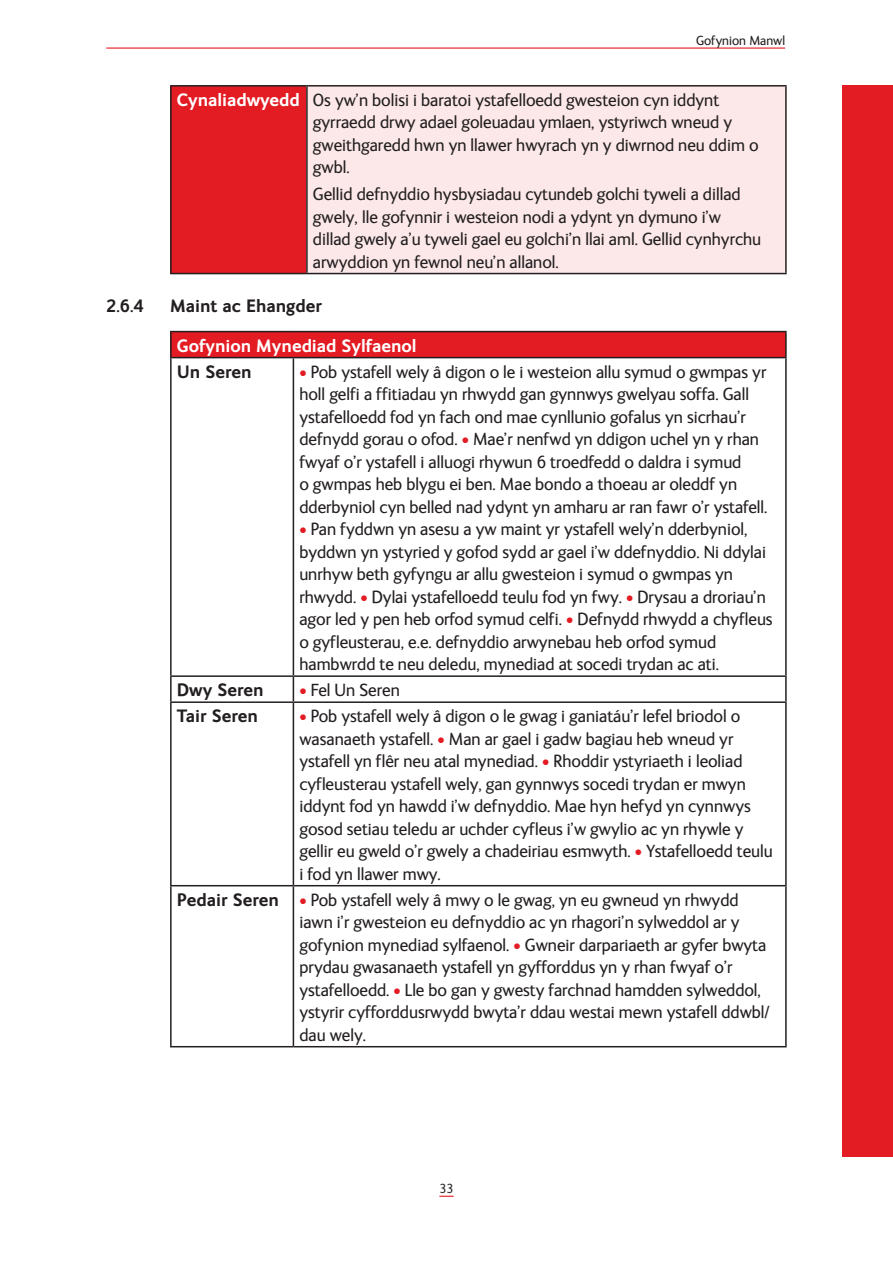
<style>
.page{position:relative;width:893px;height:1263px;background:#fff}
.page>*{position:absolute;margin:0;border:0;box-sizing:border-box;transform-origin:0 0}
.t1{font:18px/22.5px "FS Ingrid";color:#231f20}
.t2{font:700 18px "FS Ingrid";color:#231f20}
.t3{font:700 18px "FS Ingrid";color:#fff}
.t4{font:13.5px "FS Ingrid";color:#231f20}
.s1{font-weight:700;color:#fff}
.s2{color:#e31b23}
.s3{font-weight:700}
</style>
<div class="page">
<div style="left:842px;top:85px;width:51px;height:1072px;background:#e31b23"></div>
<svg style="left:439px;top:1196px;width:15px;height:1px"></svg>
<hr style="left:106px;top:48px;width:679px;height:1px;background:#e31b23">
<div style="left:171px;top:86px;width:136px;height:188px;background:#e31b23"></div>
<div style="left:307px;top:86px;width:479px;height:188px;background:#fce8e9"></div>
<hr style="left:170px;top:85px;width:137px;height:2px;background:#231f20">
<hr style="left:170px;top:87px;width:2px;height:186px;background:#231f20">
<hr style="left:307px;top:85px;width:480px;height:2px;background:#231f20">
<hr style="left:306px;top:87px;width:2px;height:186px;background:#231f20">
<hr style="left:785px;top:87px;width:2px;height:186px;background:#231f20">
<hr style="left:170px;top:273px;width:137px;height:1px;background:#231f20">
<hr style="left:307px;top:273px;width:480px;height:1px;background:#231f20">
<div style="left:171px;top:332px;width:615px;height:26px;background:#e31b23"></div>
<hr style="left:170px;top:331px;width:123px;height:1px;background:#231f20">
<hr style="left:170px;top:332px;width:2px;height:25px;background:#231f20">
<hr style="left:293px;top:331px;width:494px;height:1px;background:#231f20">
<hr style="left:785px;top:332px;width:2px;height:25px;background:#231f20">
<hr style="left:170px;top:357px;width:123px;height:1px;background:#231f20">
<hr style="left:170px;top:358px;width:2px;height:317px;background:#231f20">
<hr style="left:293px;top:357px;width:494px;height:1px;background:#231f20">
<hr style="left:293px;top:358px;width:1px;height:317px;background:#231f20">
<hr style="left:785px;top:358px;width:2px;height:317px;background:#231f20">
<hr style="left:170px;top:675px;width:123px;height:2px;background:#231f20">
<hr style="left:170px;top:677px;width:2px;height:24px;background:#231f20">
<hr style="left:293px;top:675px;width:494px;height:2px;background:#231f20">
<svg style="left:293px;top:677px;width:1px;height:24px"></svg>
<hr style="left:785px;top:677px;width:2px;height:24px;background:#231f20">
<hr style="left:170px;top:701px;width:123px;height:2px;background:#231f20">
<hr style="left:170px;top:703px;width:2px;height:182px;background:#231f20">
<hr style="left:293px;top:701px;width:494px;height:2px;background:#231f20">
<hr style="left:293px;top:703px;width:1px;height:182px;background:#231f20">
<hr style="left:785px;top:703px;width:2px;height:182px;background:#231f20">
<hr style="left:170px;top:885px;width:123px;height:1px;background:#231f20">
<hr style="left:170px;top:886px;width:2px;height:160px;background:#231f20">
<hr style="left:293px;top:885px;width:494px;height:1px;background:#231f20">
<hr style="left:293px;top:886px;width:1px;height:160px;background:#231f20">
<hr style="left:785px;top:886px;width:2px;height:160px;background:#231f20">
<hr style="left:170px;top:1046px;width:123px;height:1px;background:#231f20">
<hr style="left:293px;top:1046px;width:494px;height:1px;background:#231f20">
<p class="t4" style="left:696px;top:33px;width:91px">Gofynion Manwl</p>
<p class="t1" style="left:313px;top:89px;width:447px;text-indent:-136px"><span class="s1">Cynaliadwyedd</span> Os yw’n bolisi i baratoi ystafelloedd gwesteion cyn iddynt gyrraedd drwy adael goleuadau ymlaen, ystyriwch wneud y gweithgaredd hwn yn llawer hwyrach yn y diwrnod neu ddim o gwbl.</p>
<p class="t1" style="left:313px;top:183px;width:450px">Gellid defnyddio hysbysiadau cytundeb golchi tyweli a dillad gwely, lle gofynnir i westeion nodi a ydynt yn dymuno i’w dillad gwely a’u tyweli gael eu golchi’n llai aml. Gellid cynhyrchu arwyddion yn fewnol neu’n allanol.</p>
<p class="t2" style="left:106px;top:296px;width:39px">2.6.4</p>
<p class="t2" style="left:170px;top:296px;width:153px">Maint ac Ehangder</p>
<p class="t3" style="left:177px;top:335px;width:241px">Gofynion Mynediad Sylfaenol</p>
<p class="t2" style="left:177px;top:361px;width:76px">Un Seren</p>
<p class="t1" style="left:299px;top:361px;width:470px"><span class="s2">•</span> Pob ystafell wely â digon o le i westeion allu symud o gwmpas yr holl gelfi a ffitiadau yn rhwydd gan gynnwys gwelyau soffa. Gall ystafelloedd fod yn fach ond mae cynllunio gofalus yn sicrhau’r defnydd gorau o ofod. <span class="s2">•</span> Mae’r nenfwd yn ddigon uchel yn y rhan fwyaf o’r ystafell i alluogi rhywun 6 troedfedd o daldra i symud<br>o gwmpas heb blygu ei ben. Mae bondo a thoeau ar oleddf yn dderbyniol cyn belled nad ydynt yn amharu ar ran fawr o’r ystafell.</p>
<p class="t1" style="left:299px;top:518px;width:475px"><span class="s2">•</span> Pan fyddwn yn asesu a yw maint yr ystafell wely’n dderbyniol, byddwn yn ystyried y gofod sydd ar gael i’w ddefnyddio. Ni ddylai unrhyw beth gyfyngu ar allu gwesteion i symud o gwmpas yn rhwydd. <span class="s2">•</span> Dylai ystafelloedd teulu fod yn fwy. <span class="s2">•</span> Drysau a droriau’n agor led y pen heb orfod symud celfi. <span class="s2">•</span> Defnydd rhwydd a chyfleus o gyfleusterau, e.e. defnyddio arwynebau heb orfod symud hambwrdd te neu deledu, mynediad at socedi trydan ac ati.</p>
<p class="t2" style="left:177px;top:680px;width:88px">Dwy Seren</p>
<p class="t1" style="left:299px;top:679px;width:102px"><span class="s2">•</span> Fel Un Seren</p>
<p class="t2" style="left:177px;top:706px;width:83px">Tair Seren</p>
<p class="t1" style="left:299px;top:705px;width:475px"><span class="s2">•</span> Pob ystafell wely â digon o le gwag i ganiatáu’r lefel briodol o wasanaeth ystafell. <span class="s2">•</span> Man ar gael i gadw bagiau heb wneud yr ystafell yn flêr neu atal mynediad. <span class="s2">•</span> Rhoddir ystyriaeth i leoliad cyfleusterau ystafell wely, gan gynnwys socedi trydan er mwyn iddynt fod yn hawdd i’w defnyddio. Mae hyn hefyd yn cynnwys gosod setiau teledu ar uchder cyfleus i’w gwylio ac yn rhywle y gellir eu gweld o’r gwely a chadeiriau esmwyth. <span class="s2">•</span> Ystafelloedd teulu i fod yn llawer mwy.</p>
<p class="t1" style="left:299px;top:889px;width:472px;text-indent:-123px"><span class="s3">Pedair Seren</span> <span class="s2">•</span> Pob ystafell wely â mwy o le gwag, yn eu gwneud yn rhwydd iawn i’r gwesteion eu defnyddio ac yn rhagori’n sylweddol ar y gofynion mynediad sylfaenol. <span class="s2">•</span> Gwneir darpariaeth ar gyfer bwyta prydau gwasanaeth ystafell yn gyfforddus yn y rhan fwyaf o’r ystafelloedd. <span class="s2">•</span> Lle bo gan y gwesty farchnad hamdden sylweddol, ystyrir cyfforddusrwydd bwyta’r ddau westai mewn ystafell ddwbl/ dau wely.</p>
<p class="t4" style="left:439px;top:1181px;width:16px">33</p>
</div>
